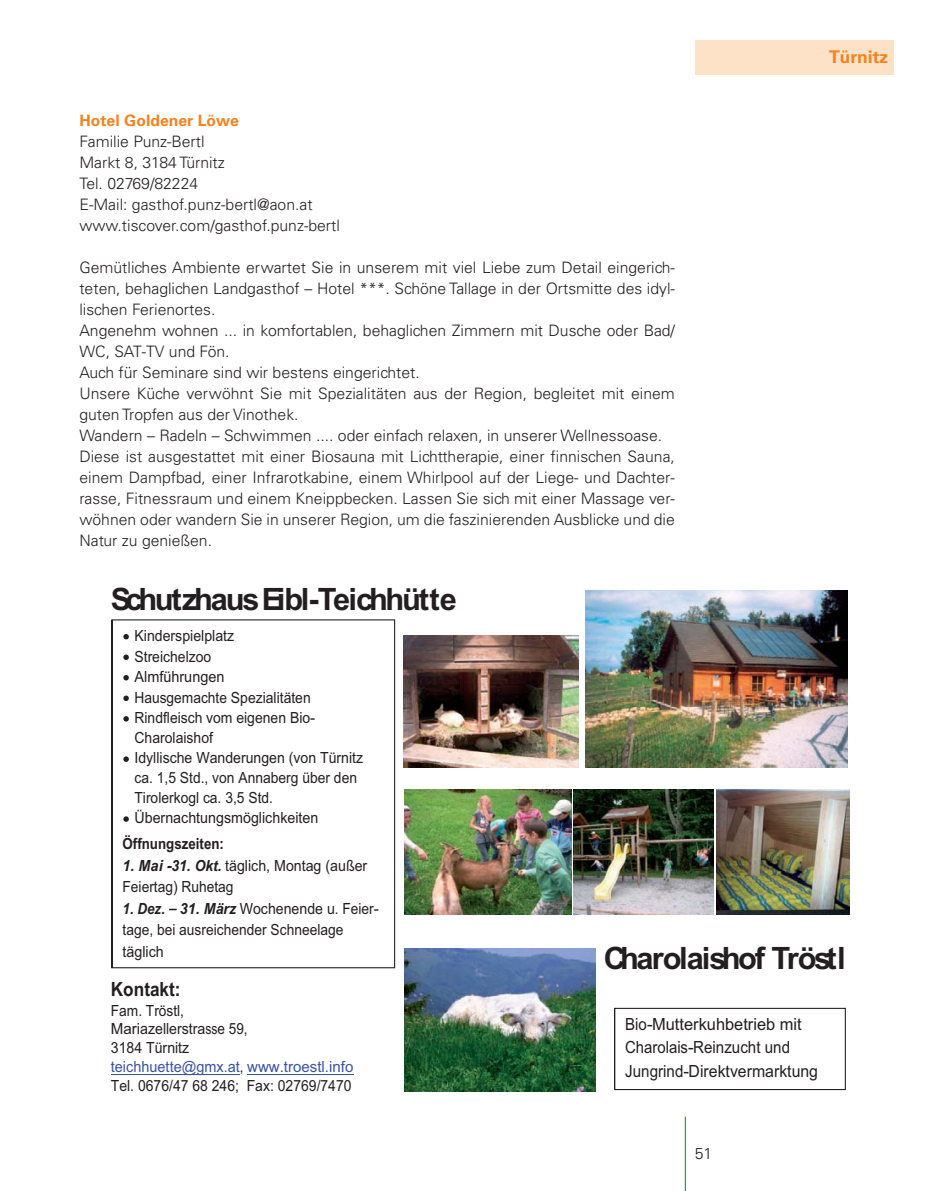
<style>
.page{position:relative;width:943px;height:1191px;background:#fff}
.page>*{position:absolute;margin:0;border:0;box-sizing:border-box;transform-origin:0 0}
.t1{font:700 30.8px "Arial";letter-spacing:-.075em;color:#231f20}
.t2{font:700 19.6px "Arial";color:#231f20;scale:.88 1}
.t3{font:700 17.5px "Univers";color:#f5821f}
.t4{font:16.8px/23.6px "Arial";color:#231f20;scale:.9 1}
.t5{font:300 15.75px/21px "Univers";color:#231f20}
.t6{font:700 15.75px "Univers";color:#f5821f}
.t7{font:15.4px/20.3px "Arial";color:#231f20;scale:.92 1}
.t8{font:15.4px/18.7px "Arial";color:#231f20;scale:.89 1}
.t9{font:700 15.4px "Arial";color:#231f20;scale:.87 1}
.s1{font-weight:700;font-style:italic}
.s2{color:#3953a4}
</style>
<div class="page">
<hr style="left:685px;top:1116px;width:1px;height:75px;background:#008348">
<div style="left:694px;top:40px;width:199px;height:34px;background:#fee2c8"></div>
<img style="left:585px;top:590px;width:262px;height:177px">
<img style="left:403px;top:635px;width:176px;height:132px">
<img style="left:405px;top:789px;width:166px;height:125px">
<img style="left:573px;top:789px;width:140px;height:125px">
<hr style="left:111px;top:1073px;width:129px;height:1px;background:#3953a4">
<hr style="left:247px;top:1073px;width:106px;height:1px;background:#3953a4">
<img style="left:716px;top:789px;width:133px;height:125px">
<svg style="left:111px;top:619px;width:285px;height:349px"></svg>
<svg style="left:123px;top:634px;width:6px;height:5px"></svg>
<svg style="left:123px;top:654px;width:6px;height:6px"></svg>
<svg style="left:123px;top:675px;width:6px;height:5px"></svg>
<svg style="left:123px;top:695px;width:6px;height:6px"></svg>
<svg style="left:123px;top:716px;width:6px;height:5px"></svg>
<svg style="left:123px;top:756px;width:6px;height:6px"></svg>
<svg style="left:123px;top:816px;width:6px;height:6px"></svg>
<svg style="left:169px;top:908px;width:8px;height:2px"></svg>
<svg style="left:614px;top:1007px;width:232px;height:83px"></svg>
<img style="left:405px;top:948px;width:190px;height:143px">
<p class="t6" style="left:79px;top:115px;width:161px">Hotel Goldener Löwe</p>
<p class="t5" style="left:79px;top:132px;width:262px">Familie Punz-Bertl<br>Markt 8, 3184 Türnitz<br>Tel. 02769/82224<br>E-Mail: gasthof.punz-bertl@aon.at www.tiscover.com/gasthof.punz-bertl</p>
<p class="t5" style="left:79px;top:258px;width:597px">Gemütliches Ambiente erwartet Sie in unserem mit viel Liebe zum Detail eingerich&shy;teten, behaglichen Landgasthof – Hotel ***. Schöne Tallage in der Ortsmitte des idyl&shy;lischen Ferienortes.<br>Angenehm wohnen ... in komfortablen, behaglichen Zimmern mit Dusche oder Bad/ WC, SAT-TV und Fön.<br>Auch für Seminare sind wir bestens eingerichtet.<br>Unsere Küche verwöhnt Sie mit Spezialitäten aus der Region, begleitet mit einem guten Tropfen aus der Vinothek.<br>Wandern – Radeln – Schwimmen .... oder einfach relaxen, in unserer Wellnessoase.<br>Diese ist ausgestattet mit einer Biosauna mit Lichttherapie, einer finnischen Sauna, einem Dampfbad, einer Infrarotkabine, einem Whirlpool auf der Liege- und Dachter&shy;rasse, Fitnessraum und einem Kneippbecken. Lassen Sie sich mit einer Massage ver&shy;wöhnen oder wandern Sie in unserer Region, um die faszinierenden Ausblicke und die Natur zu genießen.</p>
<h1 class="t1" style="left:111px;top:581px;width:347px">SchutzhausEibl-Teichhütte</h1>
<p class="t3" style="left:829px;top:51px;width:61px">Türnitz</p>
<p class="t7" style="left:134px;top:627px;width:250px">Kinderspielplatz<br>Streichelzoo<br>Almführungen<br>Hausgemachte Spezialitäten<br>Rindfleisch vom eigenen Bio-<br>Charolaishof<br>Idyllische Wanderungen (von Türnitz ca. 1,5 Std., von Annaberg über den<br>Tirolerkogl ca. 3,5 Std.<br>Übernachtungsmöglichkeiten</p>
<p class="t9" style="left:123px;top:834px;width:118px">Öffnungszeiten:</p>
<p class="t7" style="left:123px;top:856px;width:267px;line-height:21.5px"><span class="s1">1. Mai -31. Okt.</span> täglich, Montag (außer<br>Feiertag) Ruhetag</p>
<p class="t7" style="left:123px;top:899px;width:280px;line-height:21.5px"><span class="s1">1. Dez. 31. März</span> Wochenende u. Feier&shy;tage, bei ausreichender Schneelage täglich</p>
<p class="t2" style="left:111px;top:977px;width:81px">Kontakt:</p>
<p class="t8" style="left:111px;top:1002px;width:274px">Fam. Tröstl,<br>Mariazellerstrasse 59,<br>3184 Türnitz<br><span class="s2">teichhuette@gmx.at</span>, <span class="s2">www.troestl.info<br></span>Tel. 0676/47 68 246; Fax: 02769/7470</p>
<h1 class="t1" style="left:603px;top:940px;width:243px">Charolaishof Tröstl</h1>
<p class="t4" style="left:625px;top:1013px;width:216px">Bio-Mutterkuhbetrieb mit<br>Charolais-Reinzucht und<br>Jungrind-Direktvermarktung</p>
<p class="t5" style="left:694px;top:1144px;width:19px">51</p>
</div>
